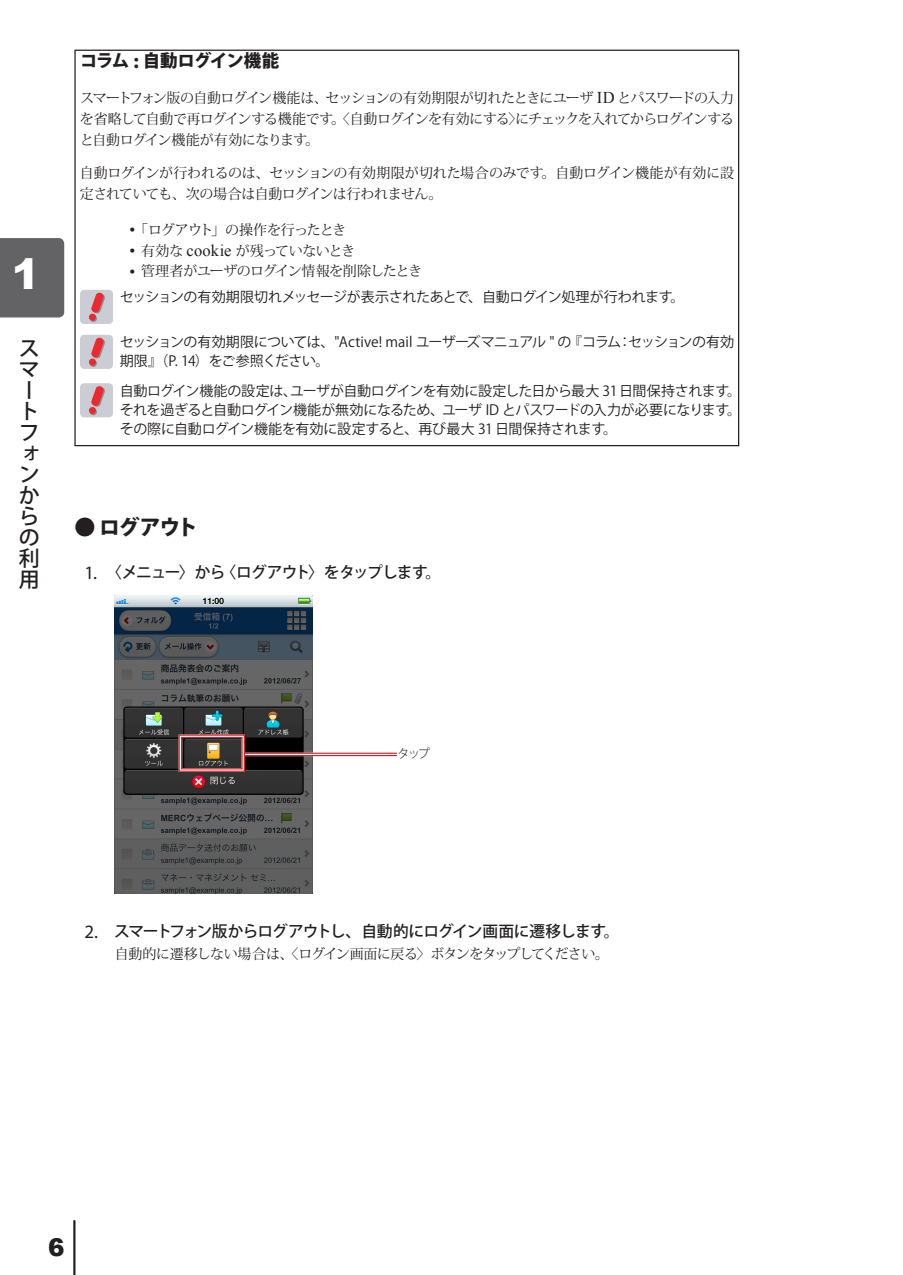
<style>
.page{position:relative;width:903px;height:1275px;background:#fff}
.page>*{position:absolute;margin:0;border:0;box-sizing:border-box;transform-origin:0 0}
.t1{font:900 42px "Arial";color:#fff}
.t2{font:900 24.5px "Arial";color:#231f20}
.t3{font:500 21px/21px "Koz Go Pro";color:#231f20}
.t4{font:800 21px "Koz Go Pro";letter-spacing:-.065em;color:#231f20}
.t5{font:800 17.5px "Koz Go Pro";letter-spacing:-.055em;color:#231f20}
.数字付き本文{font:500 15.75px "Koz Go Pro";letter-spacing:-.06em;color:#231f20}
.t6{font:14px/19.2px "Koz Go Pro";letter-spacing:-.025em;color:#231f20}
.数字付き本文の補足文{font:14px/21px "Koz Min Pro";letter-spacing:-.04em;color:#231f20;text-align:justify}
.数字付き本文の補足文-2{font:14px/21px "Koz Min Pro";letter-spacing:-.02em;color:#231f20}
.t7{font:14px/19.1px "Koz Go Pro";letter-spacing:-.045em;color:#231f20}
.t8{font:300 12.25px "Koz Go Pro";color:#231f20}
.s1{font-family:"Myriad Pro";font-weight:700;font-size:20.65px}
.s2{font-family:"Times New Roman";font-size:16.45px}
.s3{font-family:"Koz Min Pro"}
.s4{font-family:"Myriad Pro";font-weight:400;font-size:18.9px}
.s5{font-family:"Myriad Pro";font-weight:400;font-size:18.55px}
</style>
<div class="page">
<div style="left:0;top:238px;width:64px;height:79px;background:#636366"></div>
<hr style="left:74px;top:1220px;width:1px;height:55px;background:#231f20">
<div style="left:80px;top:290px;width:33px;height:34px;background:#caced4;border-radius:4px"></div>
<div style="left:90px;top:315px;width:7px;height:7px;background:#92848a;border-radius:50%"></div>
<div style="left:89px;top:314px;width:7px;height:7px;background:#ec2931;border-radius:50%"></div>
<svg style="left:91px;top:292px;width:14px;height:22px"></svg>
<div style="left:80px;top:335px;width:33px;height:34px;background:#caced4;border-radius:4px"></div>
<div style="left:90px;top:360px;width:7px;height:7px;background:#8e888e;border-radius:50%"></div>
<div style="left:89px;top:359px;width:7px;height:7px;background:#ec2931;border-radius:50%"></div>
<svg style="left:91px;top:337px;width:14px;height:22px"></svg>
<div style="left:80px;top:383px;width:33px;height:34px;background:#caced4;border-radius:4px"></div>
<div style="left:89px;top:407px;width:7px;height:7px;background:#ec2931;border-radius:50%"></div>
<svg style="left:91px;top:386px;width:14px;height:21px"></svg>
<img style="left:114px;top:595px;width:199px;height:298px">
<hr style="left:243px;top:753px;width:154px;height:3px;background:#fff">
<hr style="left:243px;top:753px;width:154px;height:1px;background:#d1232a">
<hr style="left:243px;top:755px;width:154px;height:1px;background:#d1232a">
<svg style="left:178px;top:734px;width:68px;height:38px"></svg>
<div style="left:181px;top:737px;width:62px;height:32px;border:1px solid #d1232a"></div>
<h1 class="t1" style="left:12px;top:244px;width:30px">1</h1>
<h3 class="t3" style="left:19px;top:339px;width:22px">スマートフォンからの利用</h3>
<p class="t5" style="left:80px;top:50px;width:201px">コラム <span class="s1">:</span> 自動ログイン機能</p>
<p class="数字付き本文の補足文" style="left:80px;top:87px;width:656px">スマートフォン版の自動ログイン機能は、セッションの有効期限が切れたときにユーザ <span class="s2">ID</span> とパスワードの入力を省略して自動で再ログインする機能です。〈自動ログインを有効にする〉にチェックを入れてからログインすると自動ログイン機能が有効になります。</p>
<p class="数字付き本文の補足文-2" style="left:80px;top:162px;width:656px">自動ログインが行われるのは、セッションの有効期限が切れた場合のみです。自動ログイン機能が有効に設定されていても、次の場合は自動ログインは行われません。</p>
<p class="数字付き本文の補足文" style="left:130px;top:219px;width:218px"><span class="s2">•</span>「ログアウト」の操作を行ったとき</p>
<p class="数字付き本文の補足文" style="left:130px;top:240px;width:227px"><span class="s2">•</span> 有効な <span class="s2">cookie</span> が残っていないとき</p>
<p class="t6" style="left:120px;top:259px;width:566px;line-height:25.9px;text-indent:10px"><span class="s2">•</span> <span class="s3">管理者がユーザのログイン情報を削除したとき<br></span>セッションの有効期限切れメッセージが表示されたあとで、自動ログイン処理が行われます。</p>
<p class="t7" style="left:120px;top:333px;width:616px">セッションの有効期限については、"Active! mail ユーザーズマニュアル " の『コラム：セッションの有効期限』（P. 14）をご参照ください。</p>
<p class="t6" style="left:120px;top:381px;width:623px;text-align:justify">自動ログイン機能の設定は、ユーザが自動ログインを有効に設定した日から最大 31 日間保持されます。それを過ぎると自動ログイン機能が無効になるため、ユーザ ID とパスワードの入力が必要になります。その際に自動ログイン機能を有効に設定すると、再び最大 31 日間保持されます。</p>
<p class="t4" style="left:74px;top:513px;width:125px">● ログアウト</p>
<p class="数字付き本文" style="left:84px;top:562px;width:358px"><span class="s4">1</span><span class="s5">.</span> 〈メニュー〉から〈ログアウト〉をタップします。</p>
<p class="t8" style="left:397px;top:745px;width:34px">タップ</p>
<p class="数字付き本文" style="left:84px;top:921px;width:537px"><span class="s4">2</span><span class="s5">.</span> スマートフォン版からログアウトし、自動的にログイン画面に遷移します。</p>
<p class="数字付き本文の補足文" style="left:115px;top:943px;width:496px">自動的に遷移しない場合は、〈ログイン画面に戻る〉ボタンをタップしてください。</p>
<h2 class="t2" style="left:48px;top:1230px;width:18px">6</h2>
</div>
